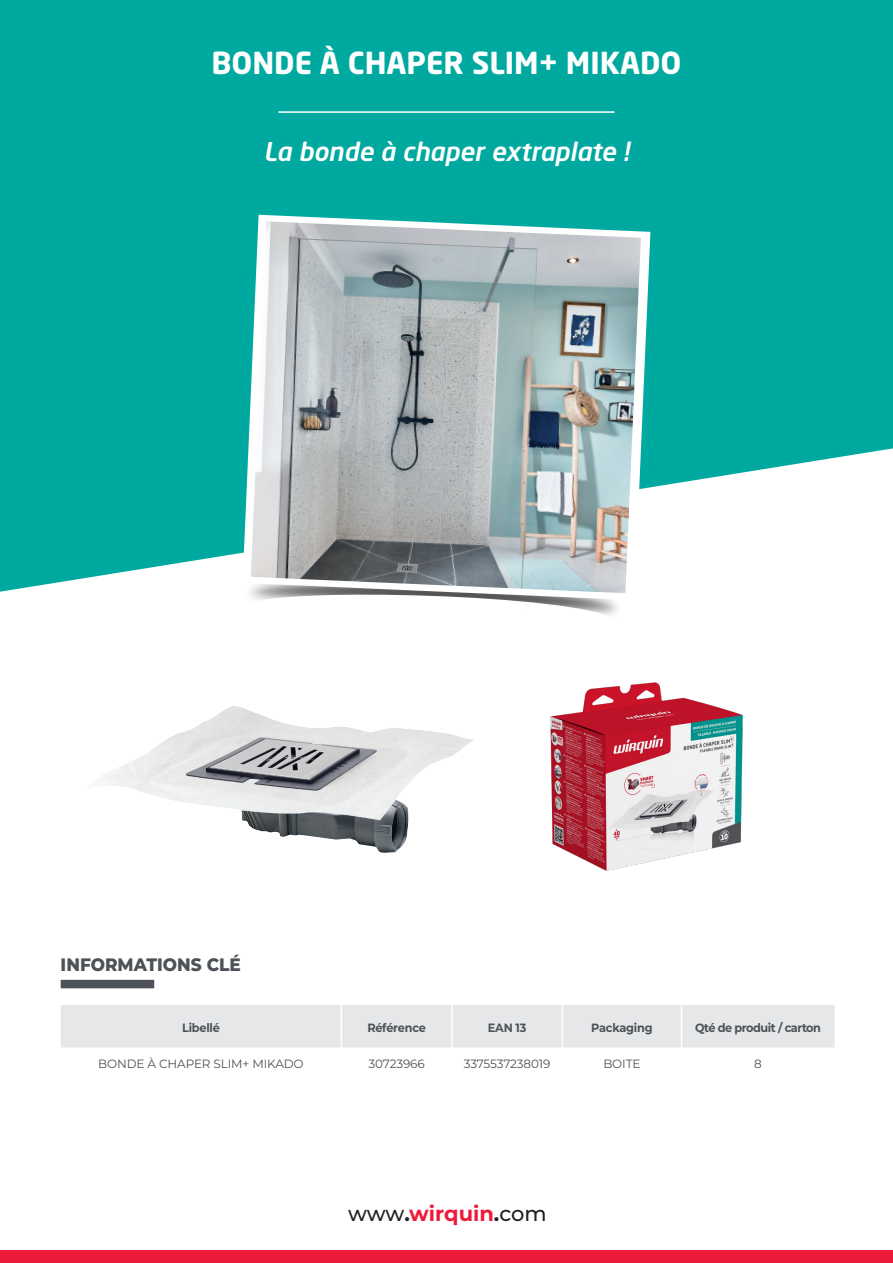
<style>
.page{position:relative;width:893px;height:1263px;background:#fff}
.page>*{position:absolute;margin:0;border:0;box-sizing:border-box;transform-origin:0 0}
.GENERAL_PRODUCT_SHORT_LABEL_ID2726{font:700 30px "Neo Sans Pro";color:#fff}
.Claim_back_page{font:italic 500 25.5px "Neo Sans Pro";color:#fff}
.t1{font:700 21px "Montserrat";color:#ed1a3a}
.t2{font:800 18px "Montserrat";color:#4c5258;scale:.94 1}
.Text_table{font:12px "Montserrat";letter-spacing:-.01em;color:#4c5258}
.Description_table{font:700 12px "Montserrat";letter-spacing:-.025em;color:#4c5258;scale:.94 1}
.s1{font-weight:500;color:#231f20}
.s2{color:#231f20}
</style>
<div class="page">
<div style="left:61px;top:1005px;width:774px;height:42px;background:#e6e7e9"></div>
<hr style="left:341px;top:1005px;width:1px;height:42px;background:#fff">
<hr style="left:451px;top:1005px;width:2px;height:42px;background:#fff">
<hr style="left:562px;top:1005px;width:1px;height:42px;background:#fff">
<hr style="left:681px;top:1005px;width:1px;height:42px;background:#fff">
<div style="left:61px;top:980px;width:93px;height:8px;background:#4c5258"></div>
<svg style="left:0;top:0;width:893px;height:592px;background:#17b0a8"></svg>
<svg style="left:576px;top:608px;width:40px;height:8px"></svg>
<svg style="left:235px;top:207px;width:423px;height:401px"></svg>
<hr style="left:279px;top:111px;width:335px;height:2px;background:#fff">
<img style="left:251px;top:221px;width:390px;height:372px">
<div style="left:0;top:1250px;width:893px;height:13px;background:#ed1a3a"></div>
<img style="left:89px;top:706px;width:385px;height:147px">
<img style="left:550px;top:682px;width:193px;height:189px">
<p class="GENERAL_PRODUCT_SHORT_LABEL_ID2726" style="left:211px;top:44px;width:472px">BONDE À CHAPER SLIM+ MIKADO</p>
<p class="Claim_back_page" style="left:263px;top:136px;width:368px">La bonde à chaper extraplate !</p>
<p class="t2" style="left:61px;top:952px;width:193px">INFORMATIONS CLÉ</p>
<p class="Description_table" style="left:182px;top:1019px;width:42px">Libellé</p>
<p class="Description_table" style="left:367px;top:1019px;width:64px">Référence</p>
<p class="Description_table" style="left:488px;top:1019px;width:42px">EAN 13</p>
<p class="Description_table" style="left:591px;top:1019px;width:67px">Packaging</p>
<p class="Description_table" style="left:695px;top:1019px;width:135px">Qté de produit / carton</p>
<p class="Text_table" style="left:98px;top:1056px;width:207px">BONDE À CHAPER SLIM+ MIKADO</p>
<p class="Text_table" style="left:368px;top:1056px;width:58px">30723966</p>
<p class="Text_table" style="left:464px;top:1056px;width:88px">3375537238019</p>
<p class="Text_table" style="left:603px;top:1056px;width:39px">BOITE</p>
<p class="Text_table" style="left:754px;top:1056px;width:9px">8</p>
<p class="t1" style="left:348px;top:1199px;width:200px"><span class="s1">www</span><span class="s2">.</span>wirquin<span class="s2">.</span><span class="s1">com</span></p>
</div>
